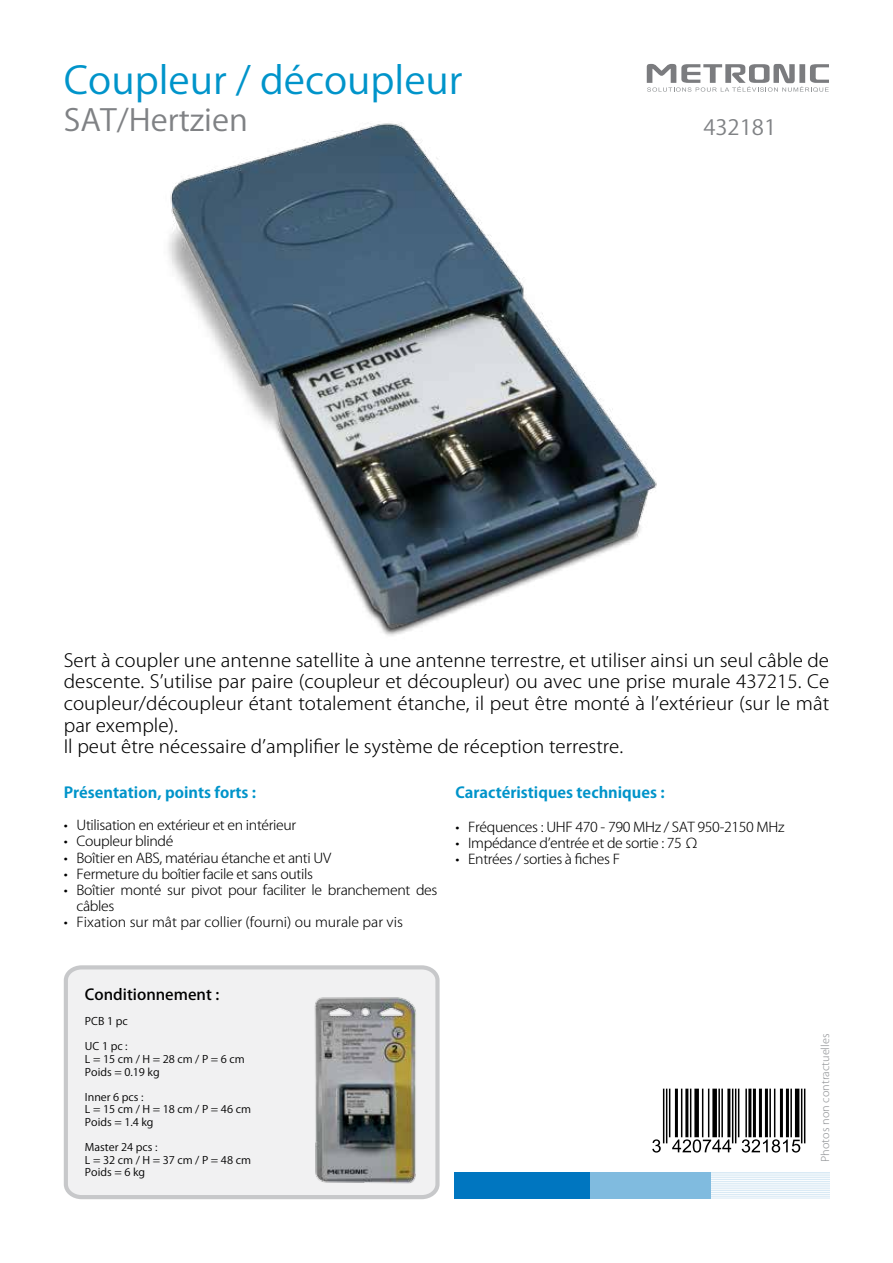
<style>
.page{position:relative;width:893px;height:1263px;background:#fff}
.page>*{position:absolute;margin:0;border:0;box-sizing:border-box;transform-origin:0 0}
.t1{font:37.5px "Koz Go Pro";color:#0094ca;scale:1.05 1}
.t2{font:30px "Koz Go Pro";color:#808285;scale:1.05 1}
.t3{font:21px "Koz Go Pro";color:#808285;scale:1.05 1}
.t4{font:300 18px/21.6px "Koz Go Pro";color:#000;scale:1.05 1}
.t5{font:700 15px "Koz Go Pro";color:#0094ca;scale:1.05 1}
.t6{font:500 15px "Koz Go Pro";color:#000;scale:1.05 1}
.t7{font:300 13.5px/16.2px "Koz Go Pro";letter-spacing:-.025em;color:#000;scale:1.05 1}
.t8{font:300 13.5px "Koz Go Pro";color:#000;scale:1.05 1}
.t9{font:10.5px/12.6px "Koz Go Pro";color:#000;scale:1.05 1}
.t10{font:300 10.5px "Koz Go Pro";color:#939598;scale:1.05 1}
</style>
<div class="page">
<svg style="left:63px;top:965px;width:377px;height:235px"></svg>
<svg style="left:647px;top:64px;width:182px;height:28px"></svg>
<img style="left:168px;top:123px;width:489px;height:513px">
<div style="left:710px;top:1172px;width:119px;height:26px;background:#d9eaf5"></div>
<hr style="left:710px;top:1197px;width:119px;height:1px;background:#fff">
<hr style="left:710px;top:1195px;width:119px;height:1px;background:#fff">
<hr style="left:710px;top:1193px;width:119px;height:1px;background:#fff">
<hr style="left:710px;top:1191px;width:119px;height:1px;background:#fff">
<hr style="left:710px;top:1189px;width:119px;height:1px;background:#fff">
<hr style="left:710px;top:1187px;width:119px;height:1px;background:#fff">
<hr style="left:710px;top:1184px;width:119px;height:1px;background:#fff">
<hr style="left:710px;top:1182px;width:119px;height:1px;background:#fff">
<hr style="left:710px;top:1180px;width:119px;height:1px;background:#fff">
<hr style="left:710px;top:1178px;width:119px;height:1px;background:#fff">
<hr style="left:710px;top:1176px;width:119px;height:1px;background:#fff">
<hr style="left:710px;top:1173px;width:119px;height:1px;background:#fff">
<div style="left:454px;top:1172px;width:137px;height:26px;background:#0076c0"></div>
<div style="left:590px;top:1172px;width:120px;height:26px;background:#80bbdf"></div>
<svg style="left:652px;top:1089px;width:153px;height:63px"></svg>
<img style="left:311px;top:993px;width:109px;height:194px">
<h1 class="t1" style="left:64px;top:56px;width:381px">Coupleur / découpleur</h1>
<h2 class="t2" style="left:64px;top:101px;width:177px">SAT/Hertzien</h2>
<p class="t3" style="left:703px;top:114px;width:71px">432181</p>
<p class="t4" style="left:64px;top:649px;width:730px">Sert à coupler une antenne satellite à une antenne terrestre, et utiliser ainsi un seul câble de descente. S’utilise par paire (coupleur et découpleur) ou avec une prise murale 437215. Ce coupleur/découpleur étant totalement étanche, il peut être monté à l’extérieur (sur le mât par exemple).<br>Il peut être nécessaire d’amplifier le système de réception terrestre.</p>
<p class="t5" style="left:64px;top:782px;width:185px">Présentation, points forts :</p>
<p class="t7" style="left:64px;top:817px;width:223px">• Utilisation en extérieur et en intérieur</p>
<p class="t7" style="left:64px;top:833px;width:106px">• Coupleur blindé</p>
<p class="t7" style="left:64px;top:849px;width:256px">• Boîtier en ABS, matériau étanche et anti UV</p>
<p class="t7" style="left:64px;top:866px;width:239px">• Fermeture du boîtier facile et sans outils</p>
<p class="t7" style="left:77px;top:882px;width:345px;text-indent:-13px">• Boîtier monté sur pivot pour faciliter le branchement des câbles</p>
<p class="t8" style="left:64px;top:913px;width:325px">• Fixation sur mât par collier (fourni) ou murale par vis</p>
<p class="t5" style="left:455px;top:782px;width:201px">Caractéristiques techniques :</p>
<p class="t7" style="left:455px;top:819px;width:315px">• Fréquences : UHF 470 - 790 MHz / SAT 950-2150 MHz</p>
<p class="t7" style="left:455px;top:835px;width:233px">• Impédance d’entrée et de sortie : 75 Ω</p>
<p class="t7" style="left:455px;top:851px;width:158px">• Entrées / sorties à fiches F</p>
<p class="t6" style="left:85px;top:985px;width:129px">Conditionnement :</p>
<p class="t9" style="left:85px;top:1015px;width:42px">PCB 1 pc</p>
<p class="t9" style="left:85px;top:1040px;width:154px">UC 1 pc :<br>L = 15 cm / H = 28 cm / P = 6 cm<br>Poids = 0.19 kg</p>
<p class="t9" style="left:85px;top:1091px;width:160px">Inner 6 pcs :<br>L = 15 cm / H = 18 cm / P = 46 cm<br>Poids = 1.4 kg</p>
<p class="t9" style="left:85px;top:1141px;width:160px">Master 24 pcs :<br>L = 32 cm / H = 37 cm / P = 48 cm<br>Poids = 6 kg</p>
<p class="t10" style="left:818px;top:1162px;width:123px;rotate:-90deg">Photos non contractuelles</p>
</div>
